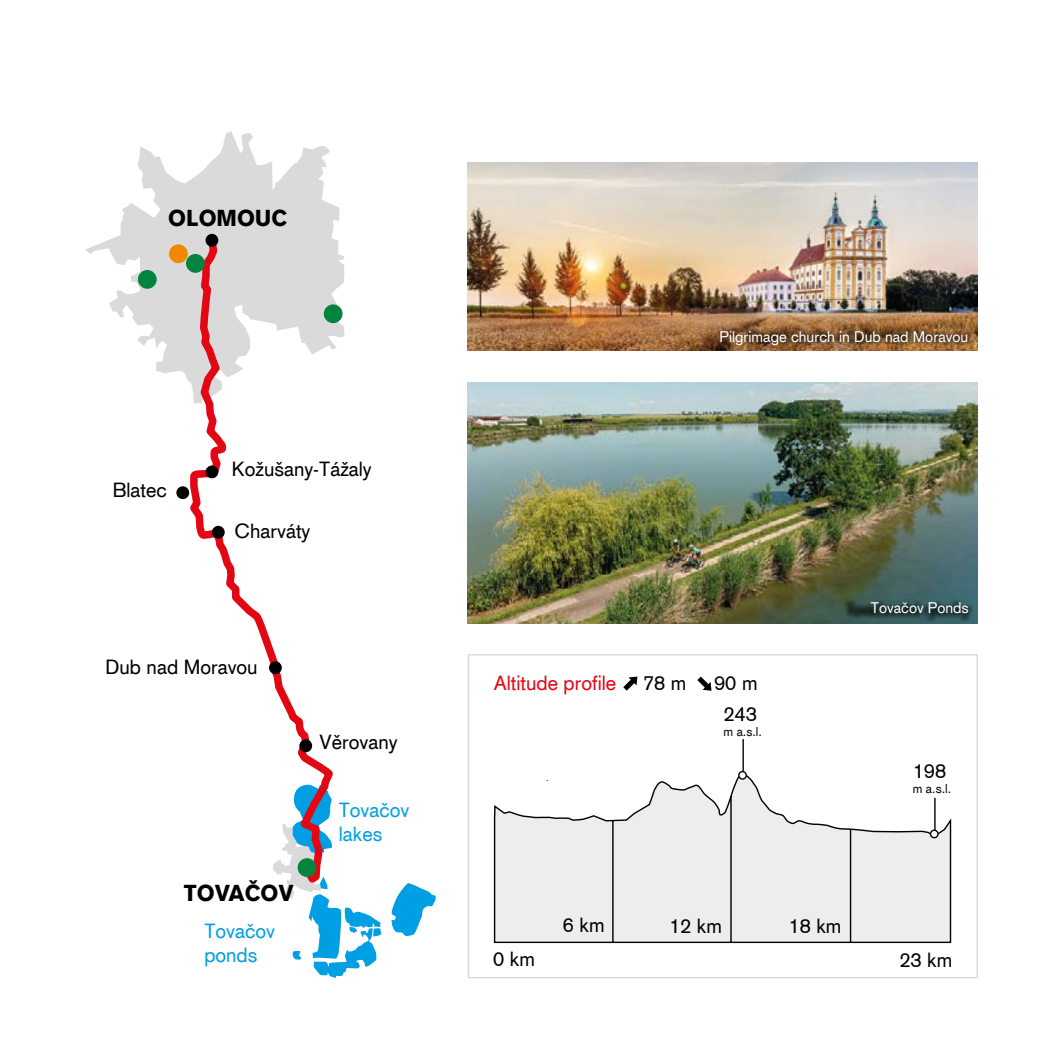
<style>
.page{position:relative;width:1063px;height:1063px;background:#fff}
.page>*{position:absolute;margin:0;border:0;box-sizing:border-box;transform-origin:0 0}
.t1{font:900 22.5px "Akzidenz Grotesk CE";color:#000}
.t2{font:20px "Akzidenz Grotesk CE";color:#000}
.t3{font:20px/24px "Akzidenz Grotesk CE Roman";color:#009fe3}
.t4{font:20px "Akzidenz Grotesk CE";color:#e30613}
.t5{font:15px "Akzidenz Grotesk CE";color:#fff}
.t6{font:12.5px "Akzidenz Grotesk CE";color:#000}
.t7{font:9.5px "Arial";color:#070707}
</style>
<div class="page">
<svg style="left:493px;top:772px;width:459px;height:172px"></svg>
<div style="left:468px;top:654px;width:510px;height:324px;border:1px solid #dadada"></div>
<svg style="left:623px;top:677px;width:14px;height:14px"></svg>
<svg style="left:697px;top:677px;width:14px;height:14px"></svg>
<hr style="left:934px;top:798px;width:2px;height:36px;background:#070707">
<div style="left:930px;top:830px;width:8px;height:8px;background:#fff;border-radius:50%"></div>
<div style="left:930px;top:830px;width:9px;height:8px;border:1px solid #070707;border-radius:50%"></div>
<svg style="left:85px;top:131px;width:260px;height:243px"></svg>
<svg style="left:285px;top:890px;width:96px;height:88px"></svg>
<svg style="left:391px;top:883px;width:45px;height:53px"></svg>
<svg style="left:185px;top:234px;width:153px;height:656px"></svg>
<div style="left:206px;top:234px;width:12px;height:13px;background:#000;border-radius:50%"></div>
<div style="left:206px;top:466px;width:12px;height:12px;background:#000;border-radius:50%"></div>
<div style="left:176px;top:486px;width:13px;height:13px;background:#000;border-radius:50%"></div>
<div style="left:269px;top:661px;width:13px;height:13px;background:#000;border-radius:50%"></div>
<div style="left:299px;top:739px;width:13px;height:13px;background:#000;border-radius:50%"></div>
<div style="left:212px;top:526px;width:13px;height:13px;background:#000;border-radius:50%"></div>
<hr style="left:742px;top:739px;width:2px;height:36px;background:#070707">
<svg style="left:739px;top:771px;width:7px;height:8px"></svg>
<div style="left:738px;top:771px;width:9px;height:9px;border:1px solid #070707;border-radius:50%"></div>
<img style="left:468px;top:163px;width:510px;height:188px">
<img style="left:468px;top:382px;width:510px;height:241px">
<svg style="left:745px;top:327px;width:227px;height:18px;background:#6e4a28"></svg>
<svg style="left:842px;top:600px;width:131px;height:22px;background:#2c494a"></svg>
<div style="left:186px;top:254px;width:19px;height:19px;background:#00843e;border-radius:50%"></div>
<div style="left:138px;top:270px;width:19px;height:19px;background:#00843e;border-radius:50%"></div>
<div style="left:324px;top:304px;width:19px;height:19px;background:#00843e;border-radius:50%"></div>
<div style="left:298px;top:858px;width:18px;height:19px;background:#00843e;border-radius:50%"></div>
<div style="left:169px;top:244px;width:19px;height:19px;background:#f18800;border-radius:50%"></div>
<p class="t1" style="left:168px;top:203px;width:121px">OLOMOUC</p>
<p class="t2" style="left:113px;top:477px;width:56px">Blatec</p>
<p class="t2" style="left:232px;top:456px;width:141px">Kožušany-Tážaly</p>
<p class="t2" style="left:235px;top:517px;width:77px">Charváty</p>
<p class="t2" style="left:106px;top:654px;width:154px">Dub nad Moravou</p>
<p class="t1" style="left:184px;top:878px;width:111px">TOVAČOV</p>
<p class="t3" style="left:204px;top:919px;width:72px">Tovačov ponds</p>
<p class="t2" style="left:320px;top:729px;width:80px">Věrovany</p>
<p class="t3" style="left:339px;top:798px;width:72px">Tovačov lakes</p>
<p class="t5" style="left:720px;top:327px;width:250px">Pilgrimage church in Dub nad Moravou</p>
<p class="t4" style="left:494px;top:670px;width:124px">Altitude profile</p>
<p class="t7" style="left:546px;top:771px;width:4px">.</p>
<p class="t2" style="left:643px;top:670px;width:45px">78 m</p>
<p class="t2" style="left:714px;top:670px;width:45px">90 m</p>
<p class="t2" style="left:723px;top:701px;width:35px">243</p>
<p class="t6" style="left:723px;top:724px;width:40px">m a.s.l.</p>
<p class="t5" style="left:871px;top:598px;width:100px">Tovačov Ponds</p>
<p class="t2" style="left:913px;top:758px;width:35px">198</p>
<p class="t6" style="left:913px;top:780px;width:40px">m a.s.l.</p>
<p class="t2" style="left:563px;top:912px;width:43px">6 km</p>
<p class="t2" style="left:669px;top:913px;width:54px">12 km</p>
<p class="t2" style="left:789px;top:913px;width:54px">18 km</p>
<p class="t2" style="left:493px;top:946px;width:43px">0 km</p>
<p class="t2" style="left:899px;top:947px;width:54px">23 km</p>
</div>
